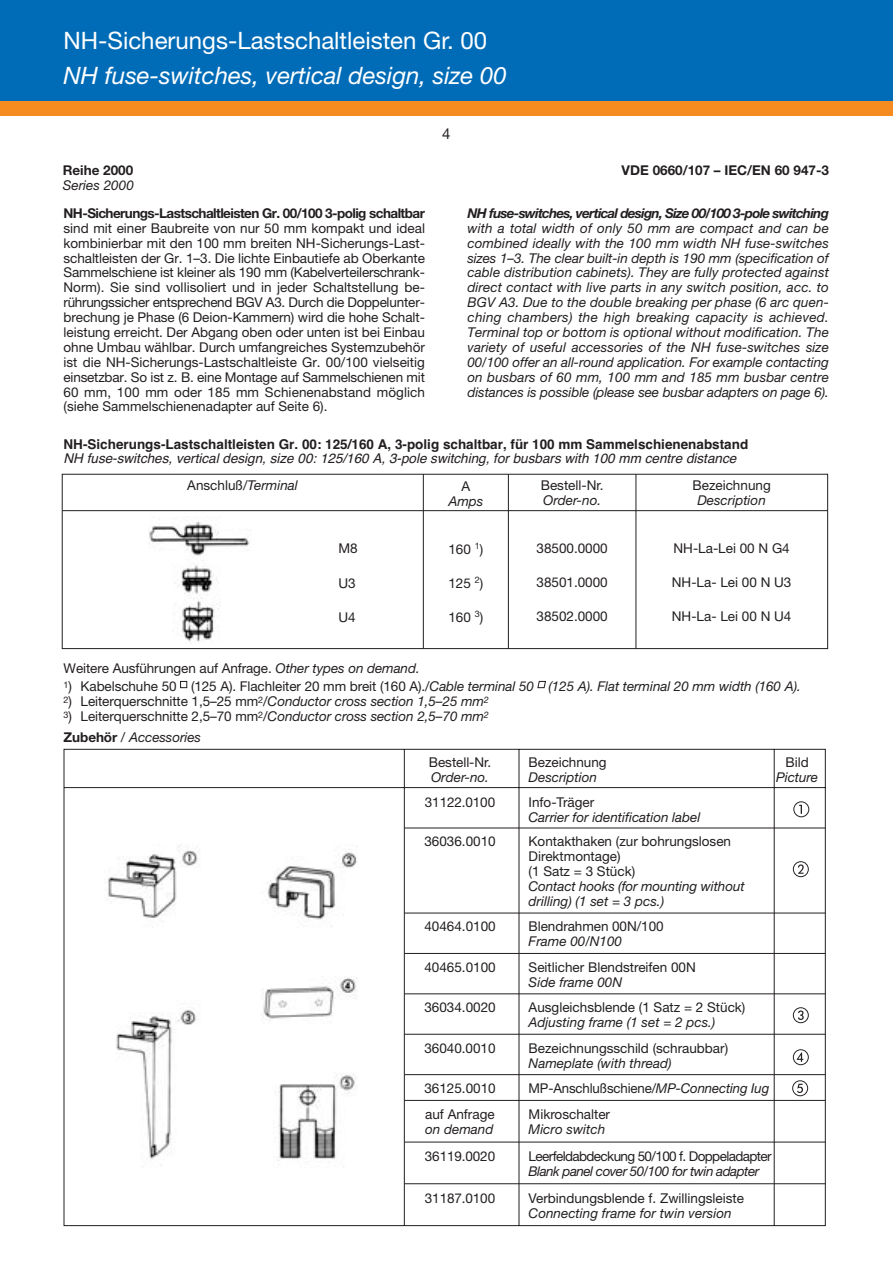
<style>
.page{position:relative;width:893px;height:1263px;background:#fff}
.page>*{position:absolute;margin:0;border:0;box-sizing:border-box;transform-origin:0 0}
.t1{font:italic 24px "Helvetica Neue";color:#fff}
.t2{font:24px "Helvetica Neue";color:#fff}
.t3{font:15px "Helvetica Neue";color:#231f20}
.t4{font:13.5px/14.9px "Helvetica Neue";color:#231f20}
.t5{font:italic 13.5px/14.9px "Helvetica Neue";letter-spacing:-.005em;color:#231f20}
.t6{font:italic 13.5px "Helvetica";color:#231f20}
.t7{font:700 13.5px "Helvetica";color:#231f20}
.t8{font:700 13.5px "Helvetica Neue";letter-spacing:-.04em;color:#231f20}
.t9{font:italic 700 13.5px "Helvetica Neue";letter-spacing:-.055em;color:#231f20}
.t10{font:13.5px "Helvetica Neue";letter-spacing:-.045em;color:#231f20}
.t11{font:italic 13.5px "Helvetica Neue";letter-spacing:-.04em;color:#231f20}
.t12{font:700 13.5px "Helvetica Neue";color:#231f20}
.s1{font-style:italic}
.s2{font-style:normal}
.s3{font-weight:700;font-style:normal}
</style>
<div class="page">
<div style="left:0;top:0;width:893px;height:101px;background:#006cb7"></div>
<div style="left:0;top:101px;width:893px;height:14px;background:#f68b1f"></div>
<svg style="left:63px;top:748px;width:763px;height:478px"></svg>
<hr style="left:404px;top:828px;width:421px;height:1px;background:#231f20">
<hr style="left:404px;top:913px;width:421px;height:1px;background:#231f20">
<hr style="left:404px;top:953px;width:421px;height:1px;background:#231f20">
<hr style="left:404px;top:993px;width:421px;height:1px;background:#231f20">
<hr style="left:404px;top:1034px;width:421px;height:1px;background:#231f20">
<hr style="left:404px;top:1074px;width:421px;height:1px;background:#231f20">
<hr style="left:404px;top:1100px;width:421px;height:1px;background:#231f20">
<hr style="left:404px;top:1142px;width:421px;height:1px;background:#231f20">
<hr style="left:404px;top:1183px;width:421px;height:1px;background:#231f20">
<svg style="left:793px;top:861px;width:16px;height:16px"></svg>
<svg style="left:793px;top:1007px;width:16px;height:16px"></svg>
<svg style="left:793px;top:1049px;width:16px;height:16px"></svg>
<svg style="left:792px;top:1080px;width:16px;height:16px"></svg>
<img style="left:81px;top:808px;width:304px;height:394px">
<div style="left:62px;top:474px;width:766px;height:175px;border:1px solid #231f20"></div>
<hr style="left:62px;top:510px;width:766px;height:1px;background:#231f20">
<hr style="left:423px;top:474px;width:1px;height:175px;background:#231f20">
<hr style="left:508px;top:474px;width:1px;height:175px;background:#231f20">
<hr style="left:636px;top:474px;width:1px;height:175px;background:#231f20">
<img style="left:149px;top:521px;width:101px;height:121px">
<h1 class="t2" style="left:64px;top:32px;width:425px">NH-Sicherungs-Lastschaltleisten Gr. 00</h1>
<h1 class="t1" style="left:64px;top:67px;width:445px">NH fuse-switches, vertical design, size 00</h1>
<p class="t12" style="left:63px;top:165px;width:72px">Reihe 2000</p>
<p class="t5" style="left:63px;top:179px;width:73px">Series 2000</p>
<p class="t3" style="left:442px;top:128px;width:10px">4</p>
<p class="t12" style="left:622px;top:165px;width:209px">VDE 0660/107 – IEC/EN 60 947-3</p>
<p class="t8" style="left:64px;top:208px;width:363px">NH-Sicherungs-Lastschaltleisten Gr. 00/100 3-polig schaltbar</p>
<p class="t4" style="left:64px;top:222px;width:363px;text-align:justify">sind mit einer Baubreite von nur 50 mm kompakt und ideal kombinierbar mit den 100 mm breiten NH-Sicherungs-Last&shy;schaltleisten der Gr. 1–3. Die lichte Einbautiefe ab Oberkante Sammelschiene ist kleiner als 190 mm (Kabelverteilerschrank-Norm). Sie sind vollisoliert und in jeder Schaltstellung be&shy;rührungssicher entsprechend BGV A3. Durch die Doppelunter&shy;brechung je Phase (6 Deion-Kammern) wird die hohe Schalt&shy;leistung erreicht. Der Abgang oben oder unten ist bei Einbau ohne Umbau wählbar. Durch umfangreiches Systemzubehör ist die NH-Sicherungs-Lastschaltleiste Gr. 00/100 vielseitig einsetzbar. So ist z. B. eine Montage auf Sammelschienen mit 60 mm, 100 mm oder 185 mm Schienenabstand möglich (siehe Sammelschienenadapter auf Seite 6).</p>
<p class="t9" style="left:467px;top:208px;width:363px">NH fuse-switches, vertical design, Size 00/100 3-pole switching</p>
<p class="t5" style="left:467px;top:222px;width:363px;text-align:justify">with a total width of only 50 mm are compact and can be combined ideally with the 100 mm width NH fuse-switches sizes 1–3. The clear built-in depth is 190 mm (specification of cable distribution cabinets). They are fully protected against direct contact with live parts in any switch position, acc. to BGV A3. Due to the double breaking per phase (6 arc quen&shy;ching chambers) the high breaking capacity is achieved.<br>Terminal top or bottom is optional without modification. The variety of useful accessories of the NH fuse-switches size 00/100 offer an all-round application. For example contacting on busbars of 60 mm, 100 mm and 185 mm busbar centre distances is possible (please see busbar adapters on page 6).</p>
<p class="t7" style="left:64px;top:439px;width:686px">NH-Sicherungs-Lastschaltleisten Gr. 00: 125/160 A, 3-polig schaltbar, für 100 mm Sammelschienenabstand</p>
<p class="t6" style="left:64px;top:454px;width:677px">NH fuse-switches, vertical design, size 00: 125/160 A, 3-pole switching, for busbars with 100 mm centre distance</p>
<p class="t4" style="left:187px;top:479px;width:112px">Anschluß/<span class="s1">Terminal</span></p>
<p class="t4" style="left:541px;top:479px;width:64px">Bestell-Nr.</p>
<p class="t5" style="left:543px;top:494px;width:60px">Order-no.</p>
<p class="t4" style="left:536px;top:542px;width:73px">38500.0000</p>
<p class="t4" style="left:536px;top:576px;width:73px">38501.0000</p>
<p class="t4" style="left:536px;top:610px;width:73px">38502.0000</p>
<p class="t4" style="left:461px;top:480px;width:10px">A</p>
<p class="t5" style="left:448px;top:495px;width:37px">Amps</p>
<p class="t4" style="left:448px;top:543px;width:36px">160 <sup>1</sup>)</p>
<p class="t4" style="left:448px;top:577px;width:36px">125 <sup>2</sup>)</p>
<p class="t4" style="left:448px;top:611px;width:36px">160 <sup>3</sup>)</p>
<p class="t4" style="left:338px;top:542px;width:21px">M8</p>
<p class="t4" style="left:338px;top:577px;width:19px">U3</p>
<p class="t4" style="left:338px;top:611px;width:19px">U4</p>
<p class="t4" style="left:692px;top:479px;width:80px">Bezeichnung</p>
<p class="t5" style="left:697px;top:494px;width:70px">Description</p>
<p class="t4" style="left:673px;top:542px;width:118px">NH-La-Lei 00 N G4</p>
<p class="t4" style="left:672px;top:576px;width:121px">NH-La- Lei 00 N U3</p>
<p class="t4" style="left:672px;top:610px;width:121px">NH-La- Lei 00 N U4</p>
<p class="t4" style="left:64px;top:662px;width:358px">Weitere Ausführungen auf Anfrage. <span class="s1">Other types on demand.</span></p>
<p class="t5" style="left:64px;top:680px;width:739px"><sup>1</sup><span class="s2">) Kabelschuhe 50</span> <sup>■</sup> <span class="s2">(125 A). Flachleiter 20 mm breit (160 A)./</span>Cable terminal 50 <sup>■</sup> (125 A). Flat terminal 20 mm width (160 A).</p>
<p class="t5" style="left:64px;top:695px;width:427px"><sup>2</sup><span class="s2">) Leiterquerschnitte 1,5–25 mm</span><sup>2</sup><span class="s2">/</span>Conductor cross section 1,5–25 mm<sup>2</sup></p>
<p class="t5" style="left:64px;top:707px;width:427px;line-height:21.3px"><sup>3</sup><span class="s2">) Leiterquerschnitte 2,5–70 mm</span><sup>2</sup><span class="s2">/</span>Conductor cross section 2,5–70 mm<sup>2<br></sup><span class="s3">Zubehör</span> / Accessories</p>
<p class="t4" style="left:429px;top:756px;width:64px">Bestell-Nr.</p>
<p class="t5" style="left:431px;top:771px;width:60px">Order-no.</p>
<p class="t4" style="left:529px;top:756px;width:80px">Bezeichnung</p>
<p class="t5" style="left:529px;top:771px;width:70px">Description</p>
<p class="t4" style="left:786px;top:756px;width:25px">Bild</p>
<p class="t5" style="left:776px;top:771px;width:44px">Picture</p>
<p class="t4" style="left:425px;top:796px;width:72px">31122.0100</p>
<p class="t4" style="left:529px;top:796px;width:67px">Info-Träger</p>
<p class="t5" style="left:529px;top:811px;width:173px">Carrier for identification label</p>
<p class="t4" style="left:424px;top:835px;width:73px">36036.0010</p>
<p class="t4" style="left:529px;top:835px;width:204px">Kontakthaken (zur bohrungslosen<br>Direktmontage)<br>(1 Satz = 3 Stück)</p>
<p class="t5" style="left:529px;top:880px;width:218px">Contact hooks (for mounting without drilling) (1 set = 3 pcs.)</p>
<p class="t4" style="left:424px;top:920px;width:73px">40464.0100</p>
<p class="t4" style="left:529px;top:920px;width:137px">Blendrahmen 00N/100</p>
<p class="t5" style="left:529px;top:935px;width:95px">Frame 00/N100</p>
<p class="t4" style="left:424px;top:961px;width:73px">40465.0100</p>
<p class="t4" style="left:529px;top:961px;width:169px">Seitlicher Blendstreifen 00N</p>
<p class="t5" style="left:529px;top:976px;width:95px">Side frame 00N</p>
<p class="t4" style="left:424px;top:1001px;width:73px">36034.0020</p>
<p class="t4" style="left:529px;top:1001px;width:218px">Ausgleichsblende (1 Satz = 2 Stück)</p>
<p class="t5" style="left:529px;top:1016px;width:188px">Adjusting frame (1 set = 2 pcs.)</p>
<p class="t4" style="left:424px;top:1042px;width:73px">36040.0010</p>
<p class="t4" style="left:529px;top:1042px;width:201px">Bezeichnungsschild (schraubbar)</p>
<p class="t5" style="left:529px;top:1057px;width:145px">Nameplate (with thread)</p>
<p class="t4" style="left:424px;top:1082px;width:73px">36125.0010</p>
<p class="t4" style="left:529px;top:1077px;width:242px;line-height:26.1px">MP-Anschlußschiene/<span class="s1">MP-Connecting Iug<br></span>Mikroschalter</p>
<p class="t5" style="left:529px;top:1123px;width:78px">Micro switch</p>
<p class="t10" style="left:529px;top:1151px;width:245px">Leerfeldabdeckung 50/100 f. Doppeladapter</p>
<p class="t11" style="left:529px;top:1166px;width:232px">Blank panel cover 50/100 for twin adapter</p>
<p class="t4" style="left:529px;top:1192px;width:217px">Verbindungsblende f. Zwillingsleiste</p>
<p class="t5" style="left:529px;top:1207px;width:204px">Connecting frame for twin version</p>
<p class="t4" style="left:425px;top:1108px;width:71px">auf Anfrage</p>
<p class="t5" style="left:425px;top:1123px;width:70px">on demand</p>
<p class="t4" style="left:425px;top:1150px;width:72px">36119.0020</p>
<p class="t4" style="left:425px;top:1192px;width:72px">31187.0100</p>
</div>
